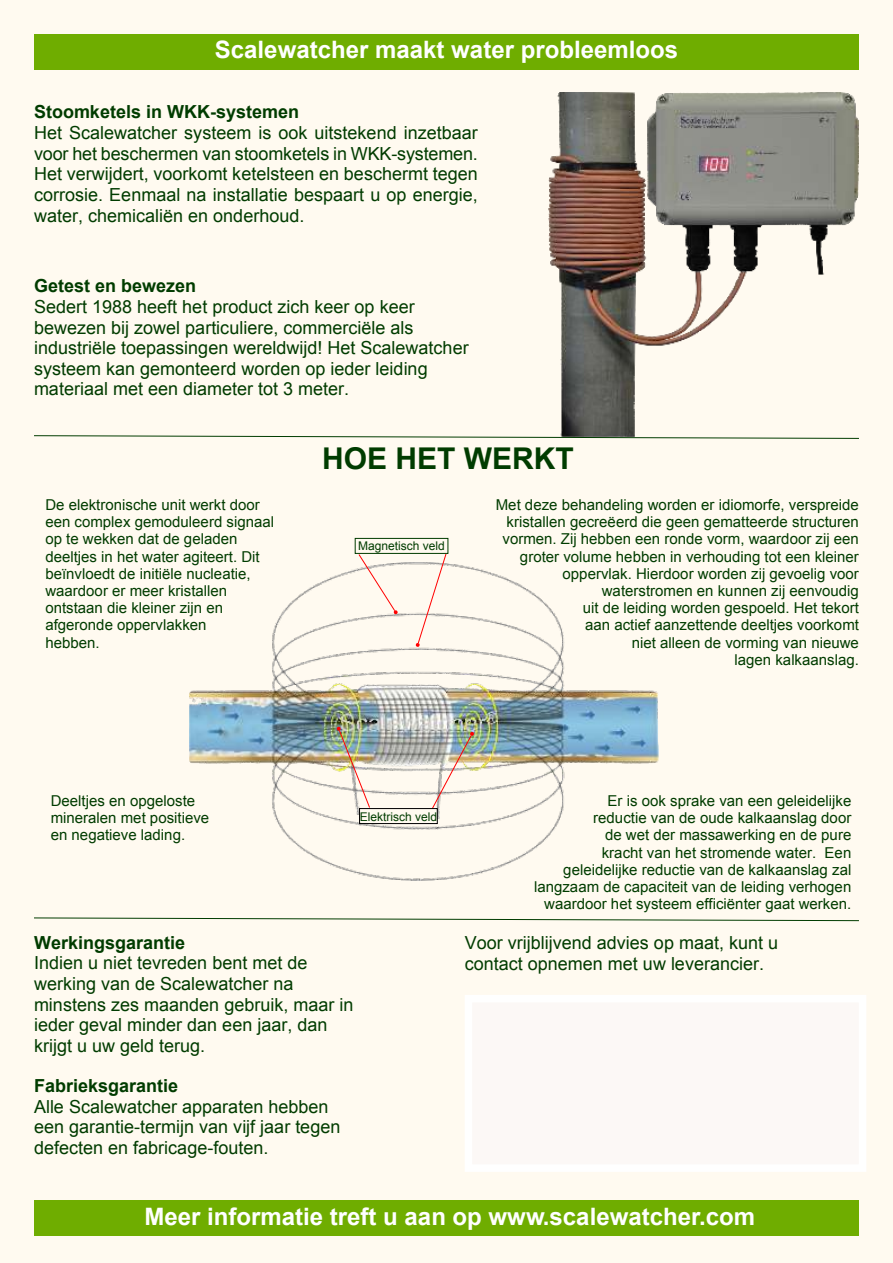
<style>
.page{position:relative;width:893px;height:1263px;background:#fffaf0}
.page>*{position:absolute;margin:0;border:0;box-sizing:border-box;transform-origin:0 0}
.t1{font:700 30px "Arial";color:#003c00}
.t2{font:700 24px "Arial";color:#fff}
.t3{font:18px/20.7px "Arial";color:#003c00}
.t4{font:700 18px "Arial";color:#003c00}
.t5{font:15px/17.2px "Arial";color:#003c00}
.t6{font:12px "Arial";color:#003c00}
</style>
<div class="page">
<div style="left:465px;top:995px;width:401px;height:177px;background:#fcf8f6"></div>
<div style="left:355px;top:538px;width:93px;height:15px;border:1px solid #003c00"></div>
<div style="left:34px;top:1201px;width:825px;height:35px;background:#6fad00"></div>
<div style="left:34px;top:34px;width:825px;height:35px;background:#6fad00"></div>
<img style="left:549px;top:92px;width:310px;height:343px">
<svg style="left:34px;top:435px;width:825px;height:4px"></svg>
<svg style="left:34px;top:917px;width:825px;height:4px"></svg>
<img style="left:189px;top:563px;width:469px;height:318px">
<svg style="left:358px;top:553px;width:40px;height:61px"></svg>
<svg style="left:416px;top:553px;width:31px;height:94px"></svg>
<img style="left:337px;top:727px;width:34px;height:81px">
<img style="left:431px;top:732px;width:43px;height:78px">
<div style="left:359px;top:808px;width:78px;height:16px;border:1px solid #000"></div>
<h2 class="t2" style="left:215px;top:41px;width:465px">Scalewatcher maakt water probleemloos</h2>
<p class="t4" style="left:34px;top:105px;width:267px">Stoomketels in WKK-systemen</p>
<p class="t3" style="left:34px;top:124px;width:445px;text-align:justify">Het Scalewatcher systeem is ook uitstekend inzetbaar voor het beschermen van stoomketels in WKK-systemen.<br>Het verwijdert, voorkomt ketelsteen en beschermt tegen corrosie. Eenmaal na installatie bespaart u op energie, water, chemicaliën en onderhoud.</p>
<p class="t4" style="left:34px;top:279px;width:164px">Getest en bewezen</p>
<p class="t3" style="left:34px;top:298px;width:436px">Sedert 1988 heeft het product zich keer op keer bewezen bij zowel particuliere, commerciële als industriële toepassingen wereldwijd! Het Scalewatcher systeem kan gemonteerd worden op ieder leiding materiaal met een diameter tot 3 meter.</p>
<p class="t5" style="left:45px;top:498px;width:230px">De elektronische unit werkt door een complex gemoduleerd signaal op te wekken dat de geladen deeltjes in het water agiteert. Dit beïnvloedt de initiële nucleatie, waardoor er meer kristallen ontstaan die kleiner zijn en afgeronde oppervlakken<br>hebben.</p>
<p class="t5" style="left:51px;top:793px;width:160px">Deeltjes en opgeloste mineralen met positieve en negatieve lading.</p>
<h1 class="t1" style="left:322px;top:447px;width:253px">HOE HET WERKT</h1>
<p class="t6" style="left:358px;top:542px;width:88px">Magnetisch veld</p>
<p class="t6" style="left:360px;top:812px;width:79px">Elektrisch veld</p>
<p class="t5" style="left:496px;top:498px;width:365px;text-align:right">Met deze behandeling worden er idiomorfe, verspreide kristallen gecreëerd die geen gematteerde structuren vormen. Zij hebben een ronde vorm, waardoor zij een groter volume hebben in verhouding tot een kleiner oppervlak. Hierdoor worden zij gevoelig voor waterstromen en kunnen zij eenvoudig<br>uit de leiding worden gespoeld. Het tekort<br>aan actief aanzettende deeltjes voorkomt<br>niet alleen de vorming van nieuwe<br>lagen kalkaanslag.</p>
<p class="t5" style="left:534px;top:793px;width:319px;text-align:right">Er is ook sprake van een geleidelijke<br>reductie van de oude kalkaanslag door<br>de wet der massawerking en de pure<br>kracht van het stromende water. Een geleidelijke reductie van de kalkaanslag zal langzaam de capaciteit van de leiding verhogen waardoor het systeem efficiënter gaat werken.</p>
<p class="t4" style="left:34px;top:936px;width:153px">Werkingsgarantie</p>
<p class="t3" style="left:34px;top:954px;width:321px">Indien u niet tevreden bent met de werking van de Scalewatcher na minstens zes maanden gebruik, maar in ieder geval minder dan een jaar, dan krijgt u uw geld terug.</p>
<p class="t4" style="left:34px;top:1079px;width:146px">Fabrieksgarantie</p>
<p class="t3" style="left:34px;top:1098px;width:308px">Alle Scalewatcher apparaten hebben een garantie-termijn van vijf jaar tegen defecten en fabricage-fouten.</p>
<p class="t3" style="left:465px;top:934px;width:315px">Voor vrijblijvend advies op maat, kunt u contact opnemen met uw leverancier.</p>
<h2 class="t2" style="left:144px;top:1207px;width:612px">Meer informatie treft u aan op www.scalewatcher.com</h2>
</div>
